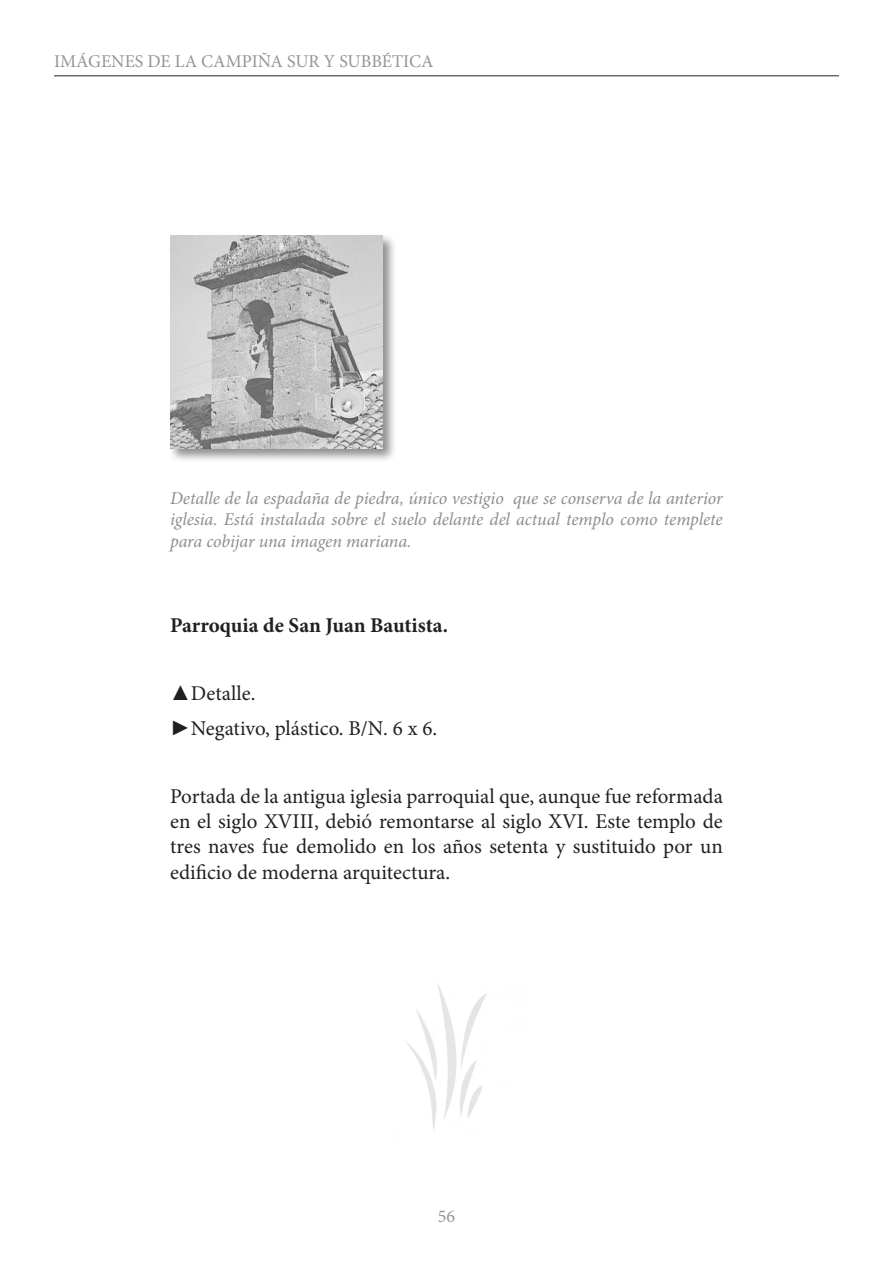
<style>
.page{position:relative;width:893px;height:1263px;background:#fff}
.page>*{position:absolute;margin:0;border:0;box-sizing:border-box;transform-origin:0 0}
.Normal_copy2{font:21px/25.2px "Minion Pro";color:#231f20;text-align:justify}
.Normal_copy2-2{font:700 21px "Minion Pro";letter-spacing:-.005em;color:#231f20}
.Paragraph_Style_1{font:italic 18px/21.6px "Minion Pro";letter-spacing:-.01em;color:#8c8e91;text-align:justify}
.t1{font:18px "Minion Pro";color:#939598}
.s1{font-family:"Times New Roman"}
</style>
<div class="page">
<hr style="left:54px;top:75px;width:785px;height:1px;background:#231f20">
<img style="left:406px;top:983px;width:81px;height:147px">
<div style="left:168px;top:233px;width:236px;height:236px;background:#231f20;opacity:.5"></div>
<img style="left:170px;top:235px;width:213px;height:213px">
<p class="t1" style="left:54px;top:49px;width:381px">IMÁGENES DE LA CAMPIÑA SUR Y SUBBÉTICA</p>
<p class="Paragraph_Style_1" style="left:170px;top:487px;width:554px">Detalle de la espadaña de piedra, único vestigio que se conserva de la anterior iglesia. Está instalada sobre el suelo delante del actual templo como templete para cobijar una imagen mariana.</p>
<p class="Normal_copy2-2" style="left:170px;top:610px;width:279px">Parroquia de San Juan Bautista.</p>
<p class="Normal_copy2" style="left:170px;top:681px;width:87px"><span class="s1">▲</span>Detalle.</p>
<p class="Normal_copy2" style="left:170px;top:715px;width:269px"><span class="s1">►</span>Negativo, plástico. B/N. 6 x 6.</p>
<p class="Normal_copy2" style="left:170px;top:784px;width:554px">Portada de la antigua iglesia parroquial que, aunque fue reformada en el siglo XVIII, debió remontarse al siglo XVI. Este templo de tres naves fue demolido en los años setenta y sustituido por un edificio de moderna arquitectura.</p>
<p class="t1" style="left:438px;top:1204px;width:19px">56</p>
</div>
